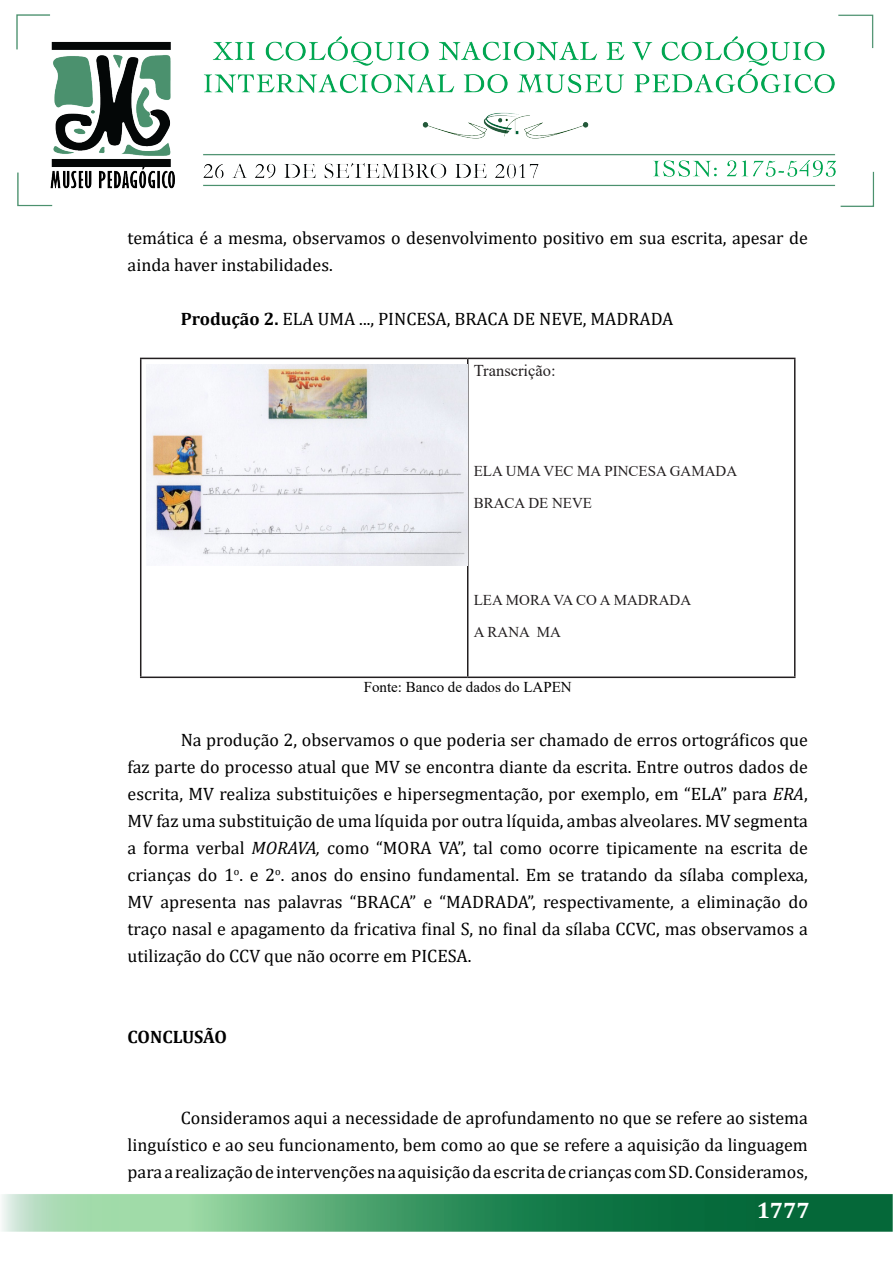
<style>
.page{position:relative;width:893px;height:1263px;background:#fff}
.page>*{position:absolute;margin:0;border:0;box-sizing:border-box;transform-origin:0 0}
.t1{font:700 22.5px "Cambria";color:#fff}
.t2{font:18px/27px "Cambria";color:#000;text-align:justify}
.t3{font:700 18px "Cambria";letter-spacing:-.005em;color:#000}
.t4{font:16.5px "Times New Roman";color:#231f20}
.t5{font:15px/32.2px "Times New Roman";color:#231f20}
.t6{font:15px "Times New Roman";color:#000}
.s1{font-weight:700}
.s2{font-style:italic}
</style>
<div class="page">
<img style="left:2px;top:14px;width:890px;height:1218px">
<hr style="left:140px;top:358px;width:328px;height:1px;background:#231f20">
<hr style="left:140px;top:359px;width:1px;height:317px;background:#231f20">
<hr style="left:468px;top:358px;width:327px;height:1px;background:#231f20">
<hr style="left:467px;top:359px;width:1px;height:317px;background:#231f20">
<hr style="left:794px;top:359px;width:1px;height:317px;background:#231f20">
<hr style="left:140px;top:676px;width:328px;height:2px;background:#231f20">
<hr style="left:468px;top:676px;width:327px;height:2px;background:#231f20">
<img style="left:147px;top:364px;width:321px;height:202px">
<p class="t2" style="left:128px;top:224px;width:682px">temática é a mesma, observamos o desenvolvimento positivo em sua escrita, apesar de ainda haver instabilidades.</p>
<p class="t2" style="left:181px;top:305px;width:494px"><span class="s1">Produção 2.</span> ELA UMA ..., PINCESA, BRACA DE NEVE, MADRADA</p>
<p class="t4" style="left:474px;top:359px;width:83px">Transcrição:</p>
<p class="t5" style="left:474px;top:454px;width:265px">ELA UMA VEC MA PINCESA GAMADA<br>BRACA DE NEVE</p>
<p class="t5" style="left:474px;top:583px;width:219px">LEA MORA VA CO A MADRADA<br>A RANA MA</p>
<p class="t6" style="left:364px;top:676px;width:209px">Fonte: Banco de dados do LAPEN</p>
<p class="t2" style="left:128px;top:726px;width:682px;text-indent:53px">Na produção 2, observamos o que poderia ser chamado de erros ortográficos que faz parte do processo atual que MV se encontra diante da escrita. Entre outros dados de escrita, MV realiza substituições e hipersegmentação, por exemplo, em “ELA” para <span class="s2">ERA</span>, MV faz uma substituição de uma líquida por outra líquida, ambas alveolares. MV segmenta a forma verbal <span class="s2">MORAVA,</span> como “MORA VA”, tal como ocorre tipicamente na escrita de crianças do 1<sup>o</sup>. e 2<sup>o</sup>. anos do ensino fundamental. Em se tratando da sílaba complexa, MV apresenta nas palavras “BRACA” e “MADRADA”, respectivamente, a eliminação do traço nasal e apagamento da fricativa final S, no final da sílaba CCVC, mas observamos a utilização do CCV que não ocorre em PICESA.</p>
<p class="t3" style="left:128px;top:1024px;width:101px">CONCLUSÃO</p>
<p class="t2" style="left:128px;top:1104px;width:682px;text-indent:53px">Consideramos aqui a necessidade de aprofundamento no que se refere ao sistema linguístico e ao seu funcionamento, bem como ao que se refere a aquisição da linguagem para a realização de intervenções na aquisição da escrita de crianças com SD. Consideramos,</p>
<p class="t1" style="left:757px;top:1195px;width:55px">1777</p>
</div>
